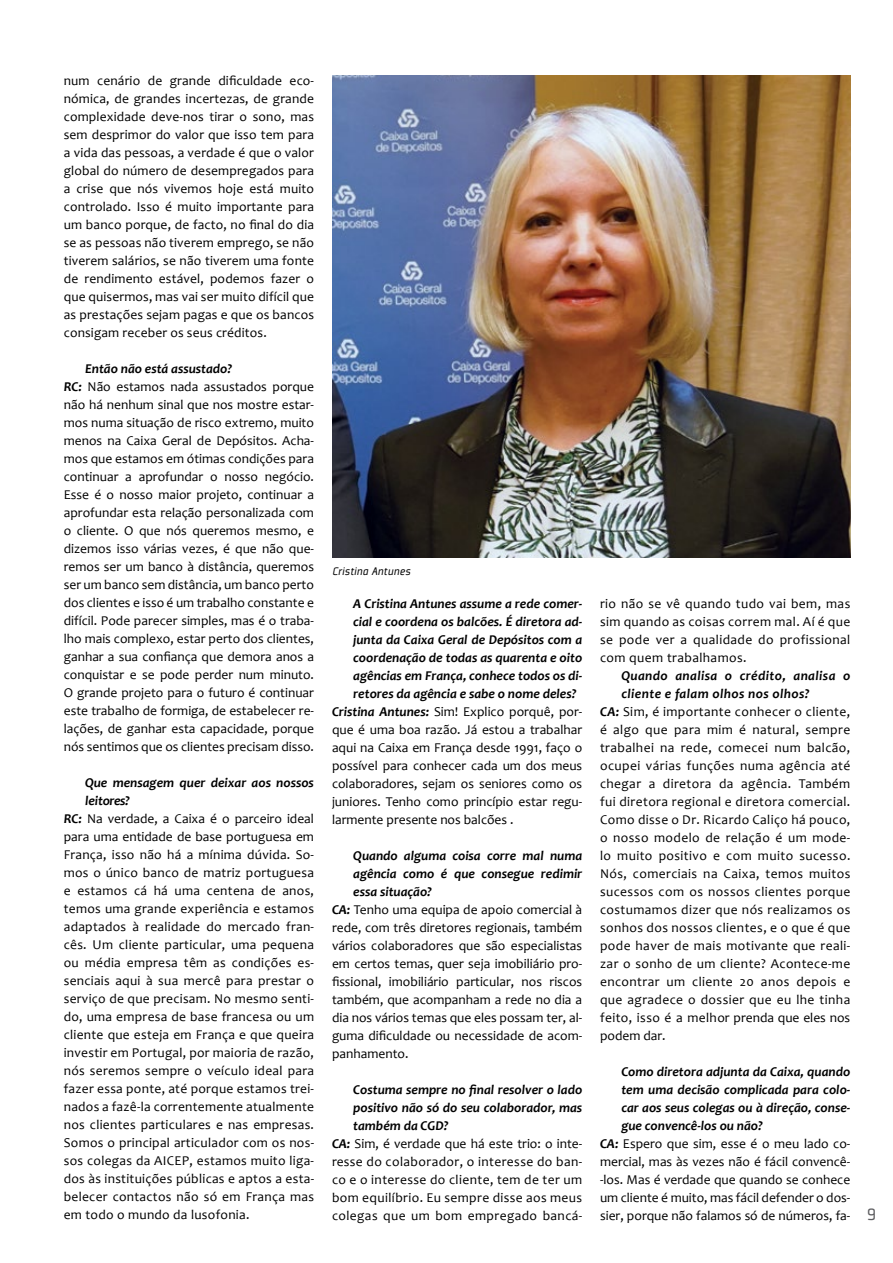
<style>
.page{position:relative;width:893px;height:1263px;background:#fff}
.page>*{position:absolute;margin:0;border:0;box-sizing:border-box;transform-origin:0 0}
.t1{font:18px "Plexes Book Pro";color:#5d5d60}
.t2{font:13.5px/18px "Candara";color:#000;text-align:justify}
.t3{font:13.5px "Candara";letter-spacing:.02em;color:#000}
.t4{font:13.5px "Candara";letter-spacing:.03em;color:#000}
.t5{font:italic 700 13.5px "Candara";color:#000}
.t6{font:italic 700 13.5px "Candara";letter-spacing:.03em;color:#000}
.t7{font:italic 700 13.5px "Candara";letter-spacing:-.03em;color:#000}
.t8{font:12px "Plexes Book Italic Pro";color:#000}
.s1{font-weight:700;font-style:italic}
</style>
<div class="page">
<img style="left:332px;top:75px;width:518px;height:482px">
<p class="t2" style="left:64px;top:72px;width:252px">num cenário de grande dificuldade eco&shy;nómica, de grandes incertezas, de grande complexidade deve-nos tirar o sono, mas sem desprimor do valor que isso tem para a vida das pessoas, a verdade é que o valor global do número de desempregados para a crise que nós vivemos hoje está muito controlado. Isso é muito importante para um banco porque, de facto, no final do dia se as pessoas não tiverem emprego, se não tiverem salários, se não tiverem uma fonte de rendimento estável, podemos fazer o que quisermos, mas vai ser muito difícil que as prestações sejam pagas e que os bancos consigam receber os seus créditos.</p>
<p class="t2" style="left:64px;top:360px;width:252px;text-align:left;text-indent:21px"><span class="s1">Então não está assustado?<br>RC:</span> Não estamos nada assustados porque não há nenhum sinal que nos mostre estar&shy;mos numa situação de risco extremo, muito menos na Caixa Geral de Depósitos. Acha&shy;mos que estamos em ótimas condições para continuar a aprofundar o nosso negócio.<br>Esse é o nosso maior projeto, continuar a aprofundar esta relação personalizada com o cliente. O que nós queremos mesmo, e dizemos isso várias vezes, é que não que&shy;remos ser um banco à distância, queremos ser um banco sem distância, um banco perto dos clientes e isso é um trabalho constante e difícil. Pode parecer simples, mas é o traba&shy;lho mais complexo, estar perto dos clientes, ganhar a sua confiança que demora anos a conquistar e se pode perder num minuto.<br>O grande projeto para o futuro é continuar este trabalho de formiga, de estabelecer re&shy;lações, de ganhar esta capacidade, porque nós sentimos que os clientes precisam disso.</p>
<p class="t5" style="left:85px;top:774px;width:230px">Que mensagem quer deixar aos nossos</p>
<p class="t7" style="left:85px;top:792px;width:46px">leitores?</p>
<p class="t2" style="left:64px;top:809px;width:252px"><span class="s1">RC:</span> Na verdade, a Caixa é o parceiro ideal</p>
<p class="t2" style="left:64px;top:827px;width:252px">para uma entidade de base portuguesa em</p>
<p class="t3" style="left:64px;top:846px;width:252px">França, isso não há a mínima dúvida. So-</p>
<p class="t3" style="left:64px;top:864px;width:252px">mos o único banco de matriz portuguesa</p>
<p class="t3" style="left:64px;top:882px;width:252px">e estamos cá há uma centena de anos,</p>
<p class="t3" style="left:64px;top:900px;width:252px">temos uma grande experiência e estamos</p>
<p class="t3" style="left:64px;top:918px;width:252px">adaptados à realidade do mercado fran-</p>
<p class="t3" style="left:64px;top:936px;width:252px">cês. Um cliente particular, uma pequena</p>
<p class="t3" style="left:64px;top:954px;width:252px">ou média empresa têm as condições es-</p>
<p class="t3" style="left:64px;top:972px;width:252px">senciais aqui à sua mercê para prestar o</p>
<p class="t3" style="left:64px;top:990px;width:252px">serviço de que precisam. No mesmo senti-</p>
<p class="t3" style="left:64px;top:1008px;width:252px">do, uma empresa de base francesa ou um</p>
<p class="t3" style="left:64px;top:1026px;width:252px">cliente que esteja em França e que queira</p>
<p class="t3" style="left:64px;top:1044px;width:252px">investir em Portugal, por maioria de razão,</p>
<p class="t3" style="left:64px;top:1062px;width:252px">nós seremos sempre o veículo ideal para</p>
<p class="t3" style="left:64px;top:1080px;width:252px">fazer essa ponte, até porque estamos trei-</p>
<p class="t3" style="left:64px;top:1098px;width:252px">nados a fazê-la correntemente atualmente</p>
<p class="t3" style="left:64px;top:1116px;width:252px">nos clientes particulares e nas empresas.</p>
<p class="t3" style="left:64px;top:1134px;width:252px">Somos o principal articulador com os nos-</p>
<p class="t3" style="left:64px;top:1152px;width:252px">sos colegas da AICEP, estamos muito liga-</p>
<p class="t3" style="left:64px;top:1170px;width:252px">dos às instituições públicas e aptos a esta-</p>
<p class="t3" style="left:64px;top:1188px;width:252px">belecer contactos não só em França mas</p>
<p class="t3" style="left:64px;top:1206px;width:187px">em todo o mundo da lusofonia.</p>
<p class="t8" style="left:332px;top:563px;width:80px">Cristina Antunes</p>
<p class="t5" style="left:353px;top:595px;width:230px">A Cristina Antunes assume a rede comer-</p>
<p class="t5" style="left:353px;top:613px;width:230px">cial e coordena os balcões. É diretora ad-</p>
<p class="t5" style="left:353px;top:631px;width:230px">junta da Caixa Geral de Depósitos com a</p>
<p class="t5" style="left:353px;top:649px;width:230px">coordenação de todas as quarenta e oito</p>
<p class="t5" style="left:353px;top:667px;width:230px">agências em França, conhece todos os di-</p>
<p class="t5" style="left:353px;top:685px;width:225px">retores da agência e sabe o nome deles?</p>
<p class="t2" style="left:332px;top:702px;width:252px"><span class="s1">Cristina Antunes:</span> Sim! Explico porquê, por-</p>
<p class="t2" style="left:332px;top:720px;width:252px">que é uma boa razão. Já estou a trabalhar</p>
<p class="t2" style="left:332px;top:738px;width:252px">aqui na Caixa em França desde 1991, faço o</p>
<p class="t2" style="left:332px;top:756px;width:252px">possível para conhecer cada um dos meus</p>
<p class="t2" style="left:332px;top:774px;width:252px">colaboradores, sejam os seniores como os</p>
<p class="t2" style="left:332px;top:792px;width:252px">juniores. Tenho como princípio estar regu-</p>
<p class="t2" style="left:332px;top:810px;width:183px">larmente presente nos balcões .</p>
<p class="t5" style="left:353px;top:847px;width:230px">Quando alguma coisa corre mal numa</p>
<p class="t5" style="left:353px;top:865px;width:230px">agência como é que consegue redimir</p>
<p class="t5" style="left:353px;top:883px;width:80px">essa situação?</p>
<p class="t2" style="left:332px;top:900px;width:252px"><span class="s1">CA:</span> Tenho uma equipa de apoio comercial à</p>
<p class="t2" style="left:332px;top:918px;width:252px">rede, com três diretores regionais, também</p>
<p class="t2" style="left:332px;top:936px;width:252px">vários colaboradores que são especialistas</p>
<p class="t2" style="left:332px;top:954px;width:252px">em certos temas, quer seja imobiliário pro-</p>
<p class="t2" style="left:332px;top:972px;width:252px">fissional, imobiliário particular, nos riscos</p>
<p class="t2" style="left:332px;top:990px;width:252px">também, que acompanham a rede no dia a</p>
<p class="t2" style="left:332px;top:1008px;width:252px">dia nos vários temas que eles possam ter, al-</p>
<p class="t2" style="left:332px;top:1026px;width:252px">guma dificuldade ou necessidade de acom-</p>
<p class="t2" style="left:332px;top:1044px;width:78px">panhamento.</p>
<p class="t5" style="left:353px;top:1081px;width:230px">Costuma sempre no final resolver o lado</p>
<p class="t5" style="left:353px;top:1099px;width:230px">positivo não só do seu colaborador, mas</p>
<p class="t5" style="left:353px;top:1117px;width:97px">também da CGD?</p>
<p class="t2" style="left:332px;top:1134px;width:252px"><span class="s1">CA:</span> Sim, é verdade que há este trio: o inte-</p>
<p class="t4" style="left:332px;top:1153px;width:252px">resse do colaborador, o interesse do ban-</p>
<p class="t4" style="left:332px;top:1171px;width:252px">co e o interesse do cliente, tem de ter um</p>
<p class="t4" style="left:332px;top:1189px;width:252px">bom equilíbrio. Eu sempre disse aos meus</p>
<p class="t4" style="left:332px;top:1207px;width:252px">colegas que um bom empregado bancá-</p>
<p class="t2" style="left:600px;top:594px;width:252px">rio não se vê quando tudo vai bem, mas sim quando as coisas correm mal. Aí é que se pode ver a qualidade do profissional com quem trabalhamos.</p>
<p class="t6" style="left:621px;top:667px;width:230px">Quando analisa o crédito, analisa o</p>
<p class="t6" style="left:621px;top:685px;width:190px">cliente e falam olhos nos olhos?</p>
<p class="t4" style="left:600px;top:703px;width:252px"><span class="s1">CA:</span> Sim, é importante conhecer o cliente,</p>
<p class="t4" style="left:600px;top:721px;width:252px">é algo que para mim é natural, sempre</p>
<p class="t4" style="left:600px;top:739px;width:252px">trabalhei na rede, comecei num balcão,</p>
<p class="t4" style="left:600px;top:757px;width:252px">ocupei várias funções numa agência até</p>
<p class="t4" style="left:600px;top:775px;width:252px">chegar a diretora da agência. Também</p>
<p class="t4" style="left:600px;top:793px;width:252px">fui diretora regional e diretora comercial.</p>
<p class="t4" style="left:600px;top:811px;width:252px">Como disse o Dr. Ricardo Caliço há pouco,</p>
<p class="t4" style="left:600px;top:829px;width:252px">o nosso modelo de relação é um mode-</p>
<p class="t4" style="left:600px;top:847px;width:252px">lo muito positivo e com muito sucesso.</p>
<p class="t4" style="left:600px;top:865px;width:252px">Nós, comerciais na Caixa, temos muitos</p>
<p class="t4" style="left:600px;top:883px;width:252px">sucessos com os nossos clientes porque</p>
<p class="t4" style="left:600px;top:901px;width:252px">costumamos dizer que nós realizamos os</p>
<p class="t4" style="left:600px;top:919px;width:252px">sonhos dos nossos clientes, e o que é que</p>
<p class="t4" style="left:600px;top:937px;width:252px">pode haver de mais motivante que reali-</p>
<p class="t4" style="left:600px;top:955px;width:252px">zar o sonho de um cliente? Acontece-me</p>
<p class="t4" style="left:600px;top:973px;width:252px">encontrar um cliente 20 anos depois e</p>
<p class="t4" style="left:600px;top:991px;width:252px">que agradece o dossier que eu lhe tinha</p>
<p class="t2" style="left:600px;top:1008px;width:252px">feito, isso é a melhor prenda que eles nos</p>
<p class="t2" style="left:600px;top:1026px;width:67px">podem dar.</p>
<p class="t5" style="left:621px;top:1063px;width:230px">Como diretora adjunta da Caixa, quando</p>
<p class="t5" style="left:621px;top:1081px;width:230px">tem uma decisão complicada para colo-</p>
<p class="t5" style="left:621px;top:1099px;width:230px">car aos seus colegas ou à direção, conse-</p>
<p class="t5" style="left:621px;top:1117px;width:143px">gue convencê-los ou não?</p>
<p class="t2" style="left:600px;top:1134px;width:252px"><span class="s1">CA:</span> Espero que sim, esse é o meu lado co-</p>
<p class="t2" style="left:600px;top:1152px;width:252px">mercial, mas às vezes não é fácil convencê-</p>
<p class="t2" style="left:600px;top:1170px;width:252px">-los. Mas é verdade que quando se conhece</p>
<p class="t2" style="left:600px;top:1188px;width:252px">um cliente é muito, mas fácil defender o dos-</p>
<p class="t2" style="left:600px;top:1206px;width:252px">sier, porque não falamos só de números, fa-</p>
<h1 class="t1" style="left:867px;top:1202px;width:11px">9</h1>
</div>
